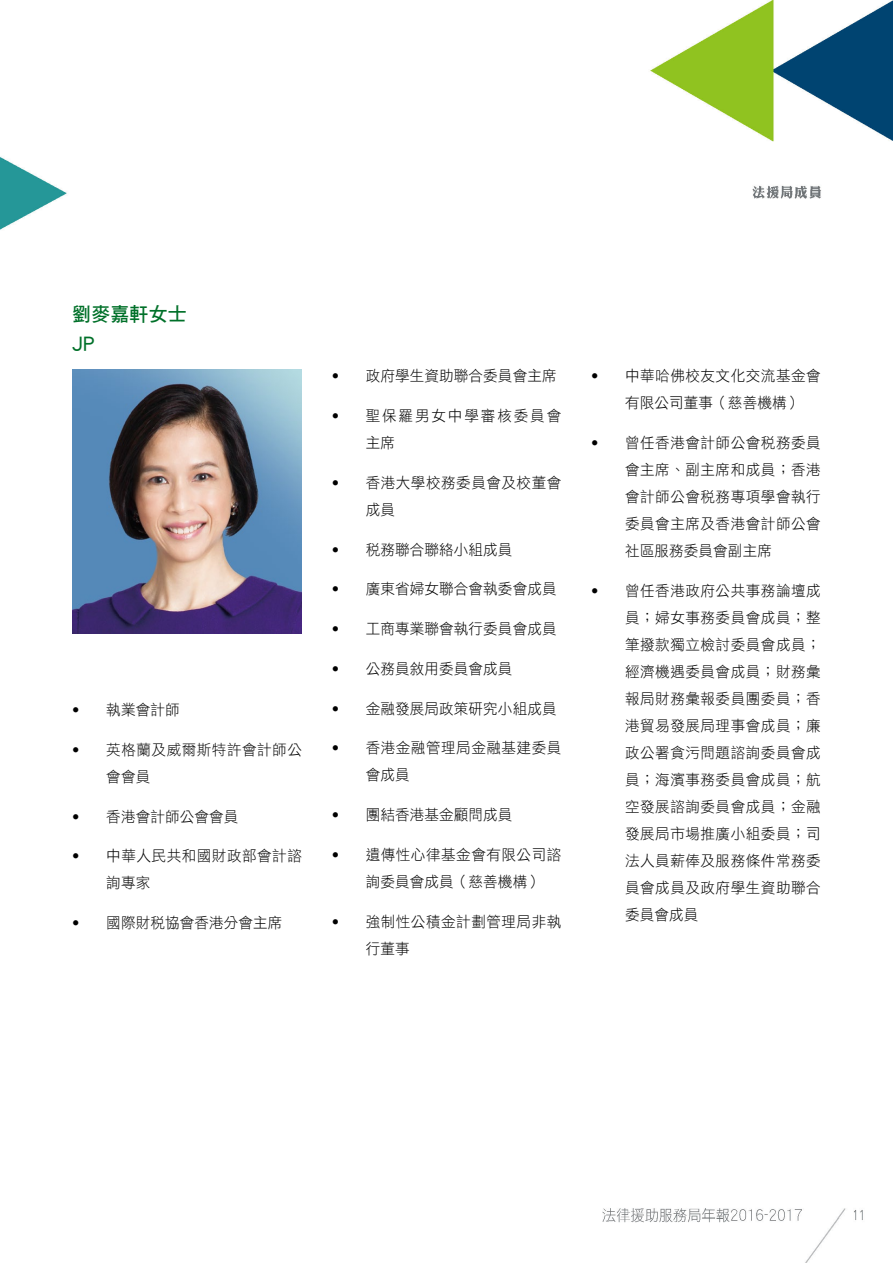
<style>
.page{position:relative;width:893px;height:1263px;background:#fff}
.page>*{position:absolute;margin:0;border:0;box-sizing:border-box;transform-origin:0 0}
.t1{font:19.5px/30px "DF Hei HK W7";letter-spacing:.01em;color:#007029}
.t2{font:15px/27px "DF Hei HK W3";letter-spacing:.035em;color:#000}
.t3{font:15px "DF Hei HK W3";letter-spacing:.01em;color:#000}
.t4{font:15px/27px "DF Hei HK W3";letter-spacing:.13em;color:#000}
.s1{font-family:"Frutiger";font-weight:300}
</style>
<div class="page">
<img style="left:0;top:0;width:893px;height:1263px">
<img style="left:72px;top:370px;width:230px;height:264px">
<p class="t1" style="left:72px;top:298px;width:116px">劉麥嘉軒女士<br>JP</p>
<p class="t2" style="left:72px;top:696px;width:109px"><span class="s1">•</span> 執業會計師</p>
<p class="t2" style="left:106px;top:736px;width:197px;text-indent:-34px"><span class="s1">•</span> 英格蘭及威爾斯特許會計師公會會員</p>
<p class="t3" style="left:72px;top:808px;width:168px"><span class="s1">•</span> 香港會計師公會會員</p>
<p class="t2" style="left:106px;top:842px;width:197px;text-indent:-34px"><span class="s1">•</span> 中華人民共和國財政部會計諮詢專家</p>
<p class="t3" style="left:72px;top:914px;width:212px"><span class="s1">•</span> 國際財稅協會香港分會主席</p>
<p class="t3" style="left:332px;top:368px;width:226px"><span class="s1">•</span> 政府學生資助聯合委員會主席</p>
<p class="t4" style="left:366px;top:402px;width:197px;text-indent:-34px"><span class="s1">•</span> 聖保羅男女中學審核委員會主席</p>
<p class="t2" style="left:366px;top:469px;width:197px;text-indent:-34px"><span class="s1">•</span> 香港大學校務委員會及校董會成員</p>
<p class="t3" style="left:332px;top:541px;width:182px"><span class="s1">•</span> 稅務聯合聯絡小組成員</p>
<p class="t3" style="left:332px;top:581px;width:226px"><span class="s1">•</span> 廣東省婦女聯合會執委會成員</p>
<p class="t3" style="left:332px;top:620px;width:226px"><span class="s1">•</span> 工商專業聯會執行委員會成員</p>
<p class="t3" style="left:332px;top:660px;width:182px"><span class="s1">•</span> 公務員敘用委員會成員</p>
<p class="t3" style="left:332px;top:700px;width:226px"><span class="s1">•</span> 金融發展局政策研究小組成員</p>
<p class="t2" style="left:366px;top:734px;width:197px;text-indent:-34px"><span class="s1">•</span> 香港金融管理局金融基建委員會成員</p>
<p class="t3" style="left:332px;top:806px;width:182px"><span class="s1">•</span> 團結香港基金顧問成員</p>
<p class="t2" style="left:366px;top:841px;width:197px;text-indent:-34px"><span class="s1">•</span> 遺傳性心律基金會有限公司諮詢委員會成員（慈善機構）</p>
<p class="t2" style="left:366px;top:907px;width:197px;text-indent:-34px"><span class="s1">•</span> 強制性公積金計劃管理局非執行董事</p>
<p class="t2" style="left:625px;top:362px;width:197px;text-indent:-34px"><span class="s1">•</span> 中華哈佛校友文化交流基金會有限公司董事（慈善機構）</p>
<p class="t2" style="left:625px;top:429px;width:197px;text-align:justify;text-indent:-34px"><span class="s1">•</span> 曾任香港會計師公會稅務委員會主席、副主席和成員；香港會計師公會稅務專項學會執行委員會主席及香港會計師公會社區服務委員會副主席</p>
<p class="t2" style="left:625px;top:577px;width:197px;text-align:justify;text-indent:-34px"><span class="s1">•</span> 曾任香港政府公共事務論壇成員；婦女事務委員會成員；整筆撥款獨立檢討委員會成員；經濟機遇委員會成員；財務彙報局財務彙報委員團委員；香港貿易發展局理事會成員；廉政公署貪污問題諮詢委員會成員；海濱事務委員會成員；航空發展諮詢委員會成員；金融發展局市場推廣小組委員；司法人員薪俸及服務條件常務委員會成員及政府學生資助聯合委員會成員</p>
</div>
